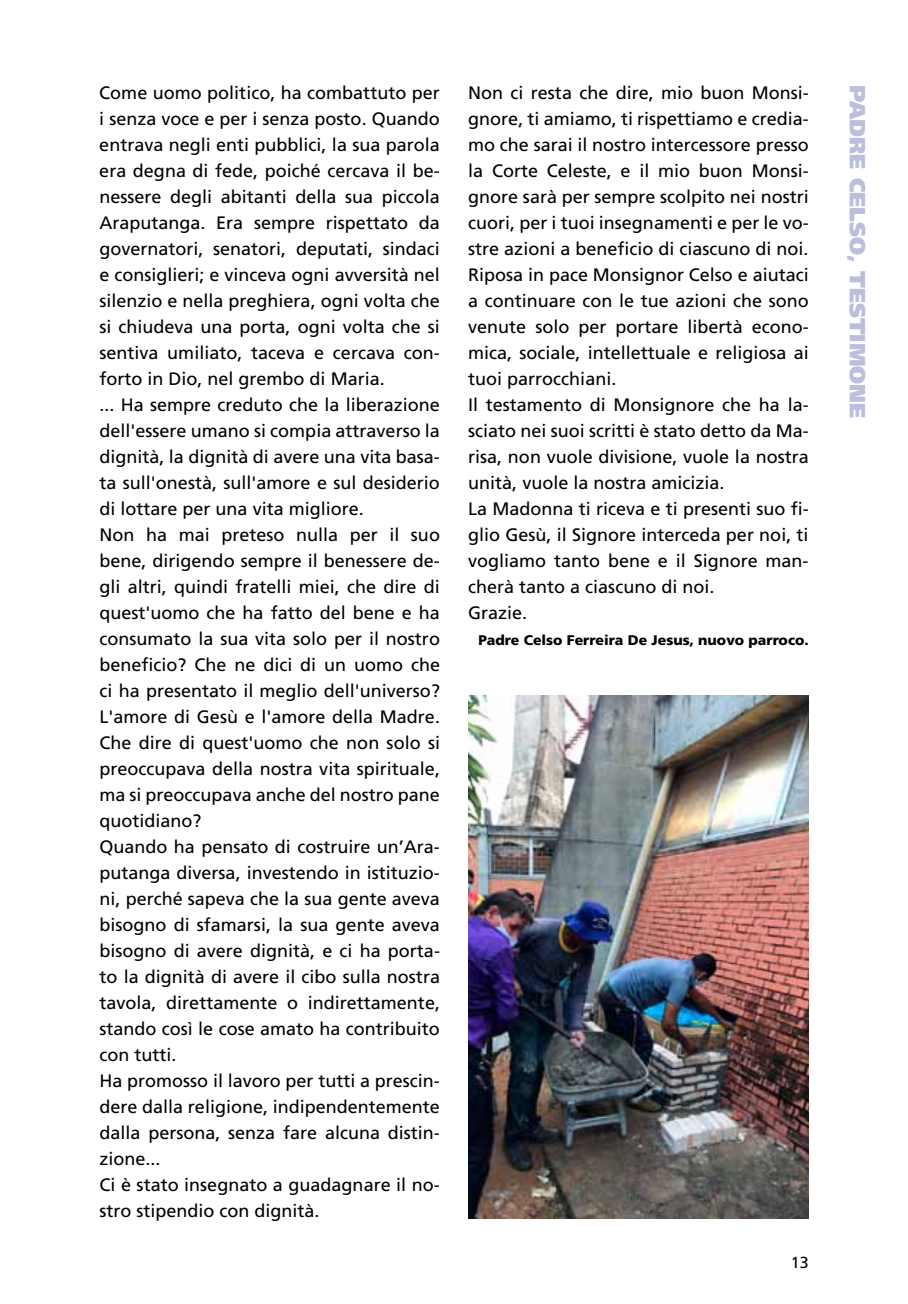
<style>
.page{position:relative;width:908px;height:1304px;background:#fff}
.page>*{position:absolute;margin:0;border:0;box-sizing:border-box;transform-origin:0 0}
.t1{font:900 22px "Frutiger";color:#bbbedc}
.t2{font:18px/26px "Frutiger";color:#000}
.t3{font:16px "Frutiger";color:#000}
.t4{font:900 14px "Frutiger";color:#000}
</style>
<div class="page">
<img style="left:468px;top:695px;width:340px;height:524px">
<p class="t2" style="left:99px;top:80px;width:342px">Come uomo politico, ha combattuto per i senza voce e per i senza posto. Quando entrava negli enti pubblici, la sua parola era degna di fede, poiché cercava il be&shy;nessere degli abitanti della sua piccola Araputanga. Era sempre rispettato da governatori, senatori, deputati, sindaci e consiglieri; e vinceva ogni avversità nel silenzio e nella preghiera, ogni volta che si chiudeva una porta, ogni volta che si sentiva umiliato, taceva e cercava con&shy;forto in Dio, nel grembo di Maria.<br>... Ha sempre creduto che la liberazione dell'essere umano si compia attraverso la dignità, la dignità di avere una vita basa&shy;ta sull'onestà, sull'amore e sul desiderio di lottare per una vita migliore.<br>Non ha mai preteso nulla per il suo bene, dirigendo sempre il benessere de&shy;gli altri, quindi fratelli miei, che dire di quest'uomo che ha fatto del bene e ha consumato la sua vita solo per il nostro beneficio? Che ne dici di un uomo che ci ha presentato il meglio dell'universo?<br>L'amore di Gesù e l'amore della Madre.<br>Che dire di quest'uomo che non solo si preoccupava della nostra vita spirituale, ma si preoccupava anche del nostro pane quotidiano?<br>Quando ha pensato di costruire un’Ara&shy;putanga diversa, investendo in istituzio&shy;ni, perché sapeva che la sua gente aveva bisogno di sfamarsi, la sua gente aveva bisogno di avere dignità, e ci ha porta&shy;to la dignità di avere il cibo sulla nostra tavola, direttamente o indirettamente, stando così le cose amato ha contribuito con tutti.<br>Ha promosso il lavoro per tutti a prescin&shy;dere dalla religione, indipendentemente dalla persona, senza fare alcuna distin&shy;zione...<br>Ci è stato insegnato a guadagnare il no&shy;stro stipendio con dignità.</p>
<p class="t2" style="left:468px;top:79px;width:342px">Non ci resta che dire, mio buon Monsi&shy;gnore, ti amiamo, ti rispettiamo e credia&shy;mo che sarai il nostro intercessore presso la Corte Celeste, e il mio buon Monsi&shy;gnore sarà per sempre scolpito nei nostri cuori, per i tuoi insegnamenti e per le vo&shy;stre azioni a beneficio di ciascuno di noi.<br>Riposa in pace Monsignor Celso e aiutaci a continuare con le tue azioni che sono venute solo per portare libertà econo&shy;mica, sociale, intellettuale e religiosa ai tuoi parrocchiani.<br>Il testamento di Monsignore che ha la&shy;sciato nei suoi scritti è stato detto da Ma&shy;risa, non vuole divisione, vuole la nostra unità, vuole la nostra amicizia.<br>La Madonna ti riceva e ti presenti suo fi&shy;glio Gesù, il Signore interceda per noi, ti vogliamo tanto bene e il Signore man&shy;cherà tanto a ciascuno di noi.<br>Grazie.</p>
<p class="t4" style="left:478px;top:632px;width:331px">Padre Celso Ferreira De Jesus, nuovo parroco.</p>
<p class="t3" style="left:790px;top:1253px;width:19px">13</p>
<p class="t1" style="left:870px;top:85px;width:334px;rotate:90deg">padre celso, testimone</p>
</div>
